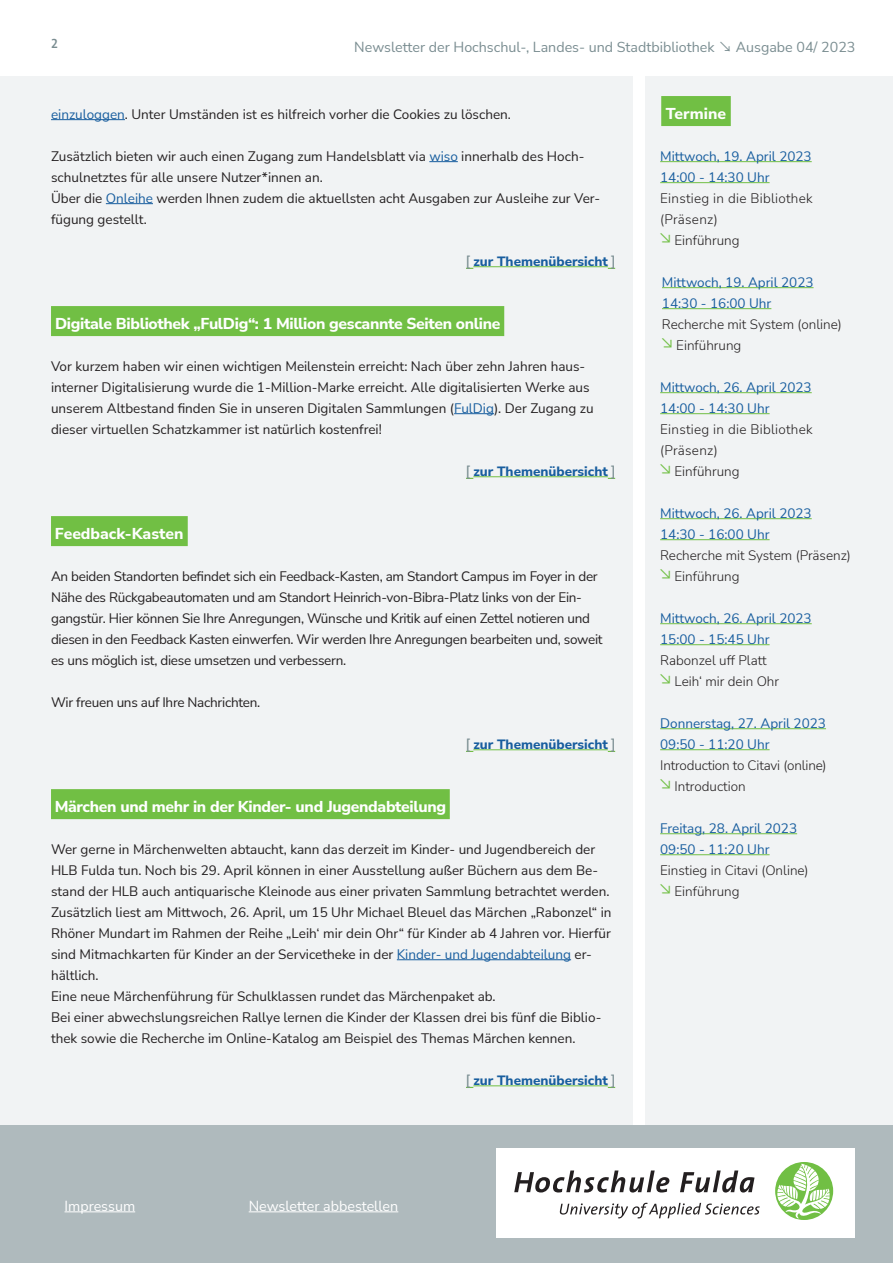
<style>
.page{position:relative;width:893px;height:1263px;background:#fff}
.page>*{position:absolute;margin:0;border:0;box-sizing:border-box;transform-origin:0 0}
.t1{font:800 15.75px "Nunito Sans";letter-spacing:-.02em;color:#fff}
.t2{font:800 15.75px "Nunito Sans";color:#fff}
.t3{font:800 15.75px "Nunito Sans";letter-spacing:.005em;color:#fff}
.t4{font:14.25px "Nunito Sans";color:#7a8d91}
.t5{font:14.25px "Nunito Sans";color:#fff}
.t6{font:13.5px/21px "Nunito Sans";color:#231f20}
.t7{font:13.5px/21px "Nunito Sans";letter-spacing:-.02em;color:#231f20}
.t8{font:13.5px/21px "Nunito Sans";color:#175d9e}
.t9{font:300 13.5px/21px "Nunito Sans";color:#231f20}
.t10{font:300 13.5px/21px "Nunito Sans";letter-spacing:.02em;color:#231f20}
.t11{font:800 13.5px "Nunito Sans";color:#175d9e}
.t12{font:600 13.5px "The Sans Os F";color:#7a8d91}
.s1{font-family:"Koz Go Pr 6 N"}
.s2{color:#175d9e}
.s3{font-family:"The Sans Os F";font-weight:600;color:#7a8d91}
</style>
<div class="page">
<div style="left:0;top:77px;width:632px;height:1048px;background:#f1f3f4"></div>
<div style="left:645px;top:77px;width:248px;height:1048px;background:#f1f3f4"></div>
<div style="left:0;top:1125px;width:893px;height:138px;background:#afbabd"></div>
<hr style="left:65px;top:1211px;width:70px;height:1px;background:#fff">
<div style="left:496px;top:1148px;width:359px;height:90px;background:#fff"></div>
<div style="left:775px;top:1162px;width:58px;height:58px;background:#71bf44;border-radius:50%"></div>
<svg style="left:777px;top:1163px;width:53px;height:55px"></svg>
<svg style="left:514px;top:1170px;width:155px;height:22px"></svg>
<svg style="left:680px;top:1170px;width:74px;height:22px"></svg>
<svg style="left:559px;top:1203px;width:201px;height:15px"></svg>
<hr style="left:249px;top:1211px;width:149px;height:1px;background:#fff">
<div style="left:661px;top:96px;width:70px;height:30px;background:#71bf44"></div>
<hr style="left:51px;top:119px;width:74px;height:1px;background:#175d9e">
<svg style="left:429px;top:161px;width:29px;height:1px"></svg>
<hr style="left:106px;top:203px;width:47px;height:1px;background:#175d9e">
<hr style="left:473px;top:266px;width:135px;height:1px;background:#71bf44">
<div style="left:51px;top:306px;width:453px;height:30px;background:#71bf44"></div>
<hr style="left:454px;top:413px;width:40px;height:1px;background:#175d9e">
<hr style="left:473px;top:476px;width:135px;height:1px;background:#71bf44">
<div style="left:51px;top:516px;width:137px;height:30px;background:#71bf44"></div>
<hr style="left:473px;top:749px;width:135px;height:1px;background:#71bf44">
<div style="left:51px;top:789px;width:399px;height:30px;background:#71bf44"></div>
<hr style="left:397px;top:959px;width:174px;height:1px;background:#175d9e">
<hr style="left:473px;top:1085px;width:135px;height:1px;background:#71bf44">
<hr style="left:660px;top:623px;width:152px;height:1px;background:#71bf44">
<hr style="left:660px;top:644px;width:110px;height:1px;background:#71bf44">
<hr style="left:660px;top:518px;width:152px;height:1px;background:#71bf44">
<hr style="left:660px;top:539px;width:110px;height:1px;background:#71bf44">
<hr style="left:660px;top:833px;width:137px;height:1px;background:#71bf44">
<hr style="left:660px;top:854px;width:110px;height:1px;background:#71bf44">
<hr style="left:660px;top:728px;width:166px;height:1px;background:#71bf44">
<hr style="left:660px;top:749px;width:110px;height:1px;background:#71bf44">
<hr style="left:660px;top:392px;width:152px;height:1px;background:#71bf44">
<hr style="left:660px;top:413px;width:110px;height:1px;background:#71bf44">
<hr style="left:662px;top:287px;width:151px;height:1px;background:#71bf44">
<hr style="left:662px;top:308px;width:109px;height:1px;background:#71bf44">
<hr style="left:660px;top:161px;width:152px;height:1px;background:#71bf44">
<hr style="left:660px;top:182px;width:110px;height:1px;background:#71bf44">
<p class="t12" style="left:51px;top:35px;width:8px">2</p>
<p class="t4" style="left:354px;top:37px;width:503px">Newsletter der Hochschul-, Landes- und Stadtbibliothek <span class="s1">↘</span> Ausgabe 04/ 2023</p>
<p class="t6" style="left:51px;top:103px;width:461px"><span class="s2">einzuloggen</span>. Unter Umständen ist es hilfreich vorher die Cookies zu löschen.</p>
<p class="t3" style="left:666px;top:102px;width:62px">Termine</p>
<p class="t6" style="left:51px;top:145px;width:551px">Zusätzlich bieten wir auch einen Zugang zum Handelsblatt via <span class="s2">wiso</span> innerhalb des Hoch&shy;schulnetztes für alle unsere Nutzer*innen an.<br>Über die <span class="s2">Onleihe</span> werden Ihnen zudem die aktuellsten acht Ausgaben zur Ausleihe zur Ver&shy;fügung gestellt.</p>
<p class="t11" style="left:466px;top:251px;width:151px"><span class="s3">[</span> zur Themenübersicht <span class="s3">]</span></p>
<p class="t8" style="left:660px;top:145px;width:153px">Mittwoch, 19. April 2023<br>14:00 - 14:30 Uhr</p>
<p class="t10" style="left:660px;top:187px;width:154px">Einstieg in die Bibliothek (Präsenz)<br><sup>↘</sup> Einführung</p>
<p class="t1" style="left:55px;top:312px;width:447px">Digitale Bibliothek „FulDig“: 1 Million gescannte Seiten online</p>
<p class="t6" style="left:51px;top:355px;width:544px">Vor kurzem haben wir einen wichtigen Meilenstein erreicht: Nach über zehn Jahren haus&shy;interner Digitalisierung wurde die 1-Million-Marke erreicht. Alle digitalisierten Werke aus unserem Altbestand finden Sie in unseren Digitalen Sammlungen (<span class="s2">FulDig</span>). Der Zugang zu dieser virtuellen Schatzkammer ist natürlich kostenfrei!</p>
<p class="t11" style="left:466px;top:461px;width:151px"><span class="s3">[</span> zur Themenübersicht <span class="s3">]</span></p>
<p class="t2" style="left:55px;top:522px;width:130px">Feedback-Kasten</p>
<p class="t7" style="left:51px;top:565px;width:553px">An beiden Standorten befindet sich ein Feedback-Kasten, am Standort Campus im Foyer in der Nähe des Rückgabeautomaten und am Standort Heinrich-von-Bibra-Platz links von der Ein&shy;gangstür. Hier können Sie Ihre Anregungen, Wünsche und Kritik auf einen Zettel notieren und diesen in den Feedback Kasten einwerfen. Wir werden Ihre Anregungen bearbeiten und, soweit es uns möglich ist, diese umsetzen und verbessern.</p>
<p class="t7" style="left:51px;top:691px;width:211px">Wir freuen uns auf Ihre Nachrichten.</p>
<p class="t11" style="left:466px;top:734px;width:151px"><span class="s3">[</span> zur Themenübersicht <span class="s3">]</span></p>
<p class="t1" style="left:55px;top:795px;width:393px">Märchen und mehr in der Kinder- und Jugendabteilung</p>
<p class="t6" style="left:51px;top:838px;width:562px">Wer gerne in Märchenwelten abtaucht, kann das derzeit im Kinder- und Jugendbereich der HLB Fulda tun. Noch bis 29. April können in einer Ausstellung außer Büchern aus dem Be&shy;stand der HLB auch antiquarische Kleinode aus einer privaten Sammlung betrachtet werden.<br>Zusätzlich liest am Mittwoch, 26. April, um 15 Uhr Michael Bleuel das Märchen „Rabonzel“ in Rhöner Mundart im Rahmen der Reihe „Leih‘ mir dein Ohr“ für Kinder ab 4 Jahren vor. Hierfür sind Mitmachkarten für Kinder an der Servicetheke in der <span class="s2">Kinder- und Jugendabteilung</span> er&shy;hältlich.<br>Eine neue Märchenführung für Schulklassen rundet das Märchenpaket ab.<br>Bei einer abwechslungsreichen Rallye lernen die Kinder der Klassen drei bis fünf die Biblio&shy;thek sowie die Recherche im Online-Katalog am Beispiel des Themas Märchen kennen.</p>
<p class="t11" style="left:466px;top:1070px;width:151px"><span class="s3">[</span> zur Themenübersicht <span class="s3">]</span></p>
<p class="t5" style="left:65px;top:1196px;width:72px">Impressum</p>
<p class="t5" style="left:249px;top:1196px;width:151px">Newsletter abbestellen</p>
<p class="t8" style="left:662px;top:271px;width:153px">Mittwoch, 19. April 2023<br>14:30 - 16:00 Uhr</p>
<p class="t9" style="left:662px;top:313px;width:181px">Recherche mit System (online) <sup>↘</sup> Einführung</p>
<p class="t8" style="left:660px;top:376px;width:153px">Mittwoch, 26. April 2023<br>14:00 - 14:30 Uhr</p>
<p class="t10" style="left:660px;top:418px;width:154px">Einstieg in die Bibliothek (Präsenz)<br><sup>↘</sup> Einführung</p>
<p class="t8" style="left:660px;top:502px;width:153px">Mittwoch, 26. April 2023<br>14:30 - 16:00 Uhr</p>
<p class="t9" style="left:660px;top:544px;width:192px">Recherche mit System (Präsenz) <sup>↘</sup> Einführung</p>
<p class="t8" style="left:660px;top:607px;width:153px">Mittwoch, 26. April 2023<br>15:00 - 15:45 Uhr</p>
<p class="t9" style="left:660px;top:649px;width:120px">Rabonzel uff Platt <sup>↘</sup> Leih‘ mir dein Ohr</p>
<p class="t8" style="left:660px;top:712px;width:167px">Donnerstag, 27. April 2023<br>09:50 - 11:20 Uhr</p>
<p class="t9" style="left:660px;top:754px;width:168px">Introduction to Citavi (online) <sup>↘</sup> Introduction</p>
<p class="t8" style="left:660px;top:817px;width:138px">Freitag, 28. April 2023<br>09:50 - 11:20 Uhr</p>
<p class="t9" style="left:660px;top:859px;width:150px">Einstieg in Citavi (Online) <sup>↘</sup> Einführung</p>
</div>
